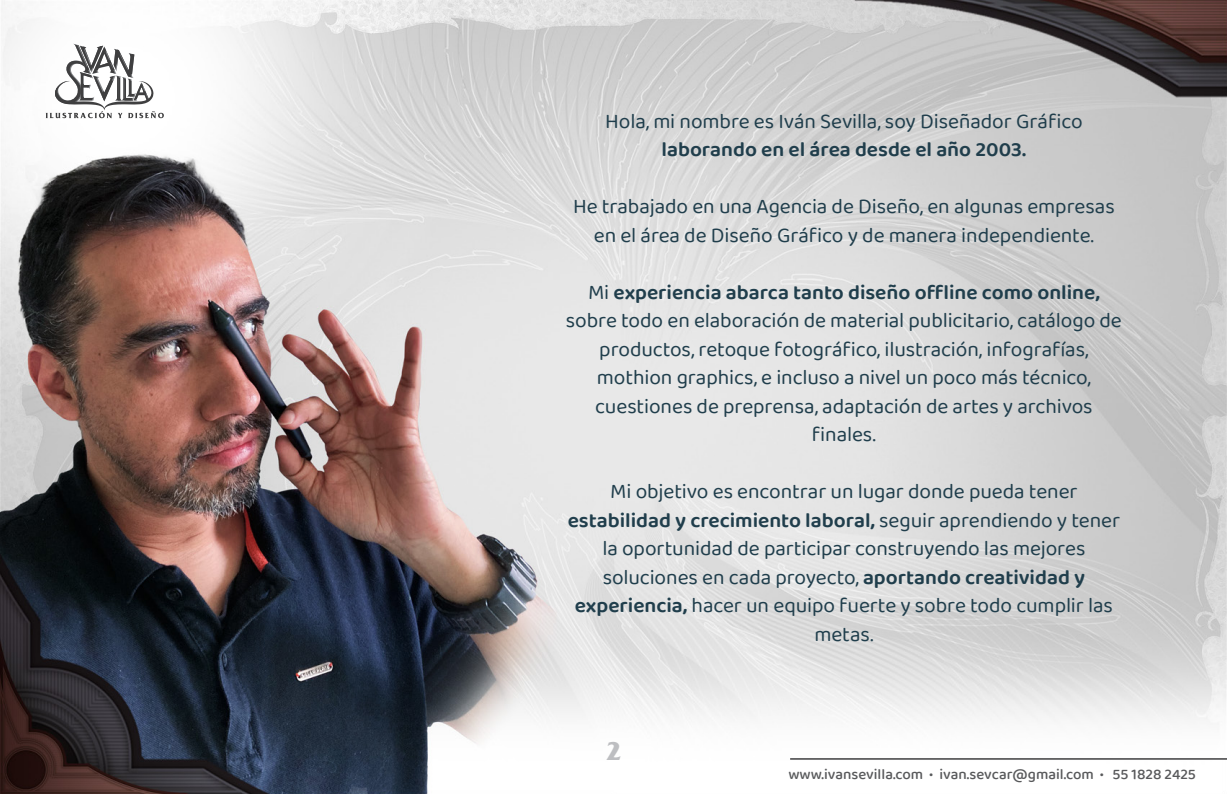
<style>
.page{position:relative;width:1227px;height:794px;background:#fff}
.page>*{position:absolute;margin:0;border:0;box-sizing:border-box;transform-origin:0 0}
.t1{font:700 27px "France";color:#bdbec1}
.t2{font:21px/28.5px "Baloo Chettan 2";letter-spacing:-.005em;color:#203e4c;text-align:center}
.t3{font:600 21px "Baloo Chettan 2";color:#203e4c}
.t4{font:500 15px "Baloo 2";color:#58595b}
.s1{font-weight:600}
</style>
<div class="page">
<img style="left:0;top:0;width:1227px;height:793px">
<svg style="left:46px;top:44px;width:118px;height:74px"></svg>
<hr style="left:790px;top:758px;width:437px;height:1px;background:#3f3f40">
<p class="t2" style="left:605px;top:106px;width:479px">Hola, mi nombre es Iván Sevilla, soy Diseñador Gráfico</p>
<p class="t3" style="left:661px;top:134px;width:366px">laborando en el área desde el año 2003.</p>
<p class="t2" style="left:573px;top:192px;width:543px">He trabajado en una Agencia de Diseño, en algunas empresas en el área de Diseño Gráfico y de manera independiente.</p>
<p class="t2" style="left:566px;top:277px;width:557px">Mi <span class="s1">experiencia abarca tanto diseño offline como online, </span>sobre todo en elaboración de material publicitario, catálogo de productos, retoque fotográfico, ilustración, infografías, mothion graphics, e incluso a nivel un poco más técnico, cuestiones de preprensa, adaptación de artes y archivos finales.</p>
<p class="t2" style="left:567px;top:477px;width:554px">Mi objetivo es encontrar un lugar donde pueda tener <span class="s1">estabilidad y crecimiento laboral,</span> seguir aprendiendo y tener la oportunidad de participar construyendo las mejores soluciones en cada proyecto, <span class="s1">aportando creatividad y experiencia,</span> hacer un equipo fuerte y sobre todo cumplir las metas.</p>
<p class="t1" style="left:606px;top:736px;width:17px">2</p>
<p class="t4" style="left:788px;top:763px;width:409px">www.ivansevilla.com • ivan.sevcar@gmail.com • 55 1828 2425</p>
</div>
